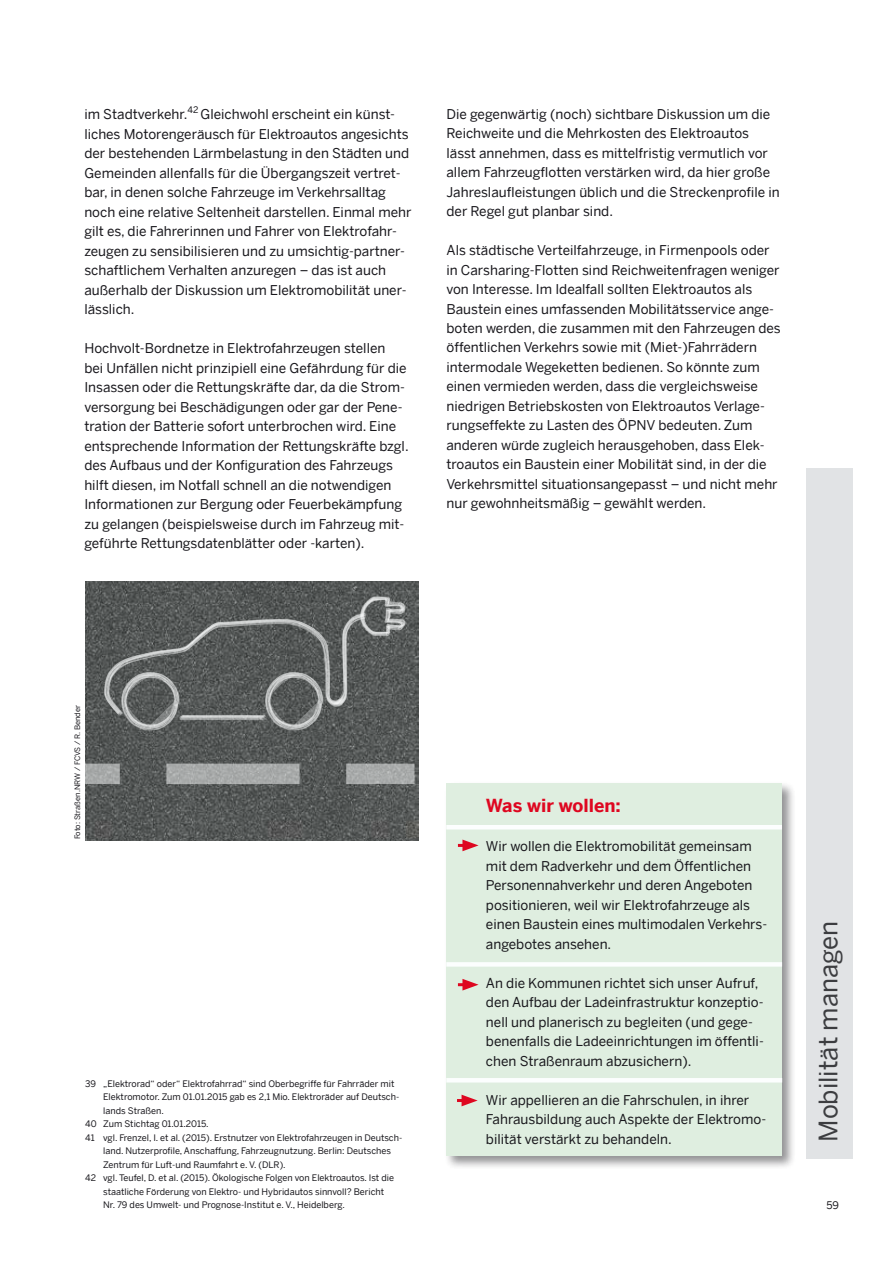
<style>
.page{position:relative;width:893px;height:1263px;background:#fff}
.page>*{position:absolute;margin:0;border:0;box-sizing:border-box;transform-origin:0 0}
.t1{font:25.5px "Benton Sans";color:#3c3d40}
.t2{font:700 18px "Benton Sans";color:#de0720}
.t3{font:13.5px/19.5px "Benton Sans";color:#18171c}
.t4{font:10.5px "Benton Sans";color:#18171c}
.t5{font:9px "Benton Sans";color:#18171c}
.t6{font:7.5px "Benton Sans";color:#18171c}
</style>
<div class="page">
<img style="left:85px;top:581px;width:333px;height:260px">
<div style="left:85px;top:764px;width:35px;height:20px;background:#a7a9a9"></div>
<svg style="left:166px;top:764px;width:157px;height:20px;background:#9b9e9d"></svg>
<div style="left:346px;top:764px;width:68px;height:20px;background:#a8abab"></div>
<svg style="left:104px;top:586px;width:302px;height:144px;background:#616464"></svg>
<div style="left:806px;top:468px;width:47px;height:691px;background:#e1e3e5"></div>
<div style="left:444px;top:781px;width:353px;height:389px;background:#18171c;opacity:.47"></div>
<div style="left:446px;top:783px;width:336px;height:373px;background:#dfeee0"></div>
<hr style="left:446px;top:825px;width:336px;height:4px;background:#fcfefe">
<div style="left:446px;top:962px;width:336px;height:5px;background:#fcfefe"></div>
<hr style="left:446px;top:1078px;width:336px;height:4px;background:#fcfefe">
<svg style="left:458px;top:839px;width:21px;height:12px"></svg>
<svg style="left:458px;top:979px;width:21px;height:11px"></svg>
<svg style="left:457px;top:1095px;width:21px;height:11px"></svg>
<p class="t3" style="left:84px;top:105px;width:329px">im Stadtverkehr.<sup>42</sup> Gleichwohl erscheint ein künst&shy;liches Motorengeräusch für Elektroautos angesichts der bestehenden Lärmbelastung in den Städten und Gemeinden allenfalls für die Übergangszeit vertret&shy;bar, in denen solche Fahrzeuge im Verkehrsalltag noch eine relative Seltenheit darstellen. Einmal mehr gilt es, die Fahrerinnen und Fahrer von Elektrofahr&shy;zeugen zu sensibilisieren und zu umsichtig-partner&shy;schaftlichem Verhalten anzuregen – das ist auch außerhalb der Diskussion um Elektromobilität uner&shy;lässlich.</p>
<p class="t3" style="left:84px;top:338px;width:326px">Hochvolt-Bordnetze in Elektrofahrzeugen stellen<br>bei Unfällen nicht prinzipiell eine Gefährdung für die Insassen oder die Rettungskräfte dar, da die Strom&shy;versorgung bei Beschädigungen oder gar der Pene&shy;tration der Batterie sofort unterbrochen wird. Eine entsprechende Information der Rettungskräfte bzgl. des Aufbaus und der Konfiguration des Fahrzeugs hilft diesen, im Notfall schnell an die notwendigen Informationen zur Bergung oder Feuerbekämpfung zu gelangen (beispielsweise durch im Fahrzeug mit&shy;geführte Rettungsdatenblätter oder -karten).</p>
<p class="t3" style="left:446px;top:104px;width:335px">Die gegenwärtig (noch) sichtbare Diskussion um die Reichweite und die Mehrkosten des Elektroautos lässt annehmen, dass es mittelfristig vermutlich vor allem Fahrzeugflotten verstärken wird, da hier große Jahreslaufleistungen üblich und die Streckenprofile in der Regel gut planbar sind.</p>
<p class="t3" style="left:446px;top:240px;width:336px">Als städtische Verteilfahrzeuge, in Firmenpools oder in Carsharing-Flotten sind Reichweitenfragen weniger von Interesse. Im Idealfall sollten Elektroautos als Baustein eines umfassenden Mobilitätsservice ange&shy;boten werden, die zusammen mit den Fahrzeugen des öffentlichen Verkehrs sowie mit (Miet-)Fahrrädern intermodale Wegeketten bedienen. So könnte zum einen vermieden werden, dass die vergleichsweise niedrigen Betriebskosten von Elektroautos Verlage&shy;rungseffekte zu Lasten des ÖPNV bedeuten. Zum anderen würde zugleich herausgehoben, dass Elek&shy;troautos ein Baustein einer Mobilität sind, in der die Verkehrsmittel situationsangepasst – und nicht mehr nur gewohnheitsmäßig – gewählt werden.</p>
<p class="t6" style="left:73px;top:839px;width:136px;rotate:-90deg">Foto: Straßen.NRW / FCVS / R. Bender</p>
<p class="t5" style="left:85px;top:1078px;width:311px">39 „Elektrorad“ oder“ Elektrofahrrad“ sind Oberbegriffe für Fahrräder mit</p>
<p class="t5" style="left:103px;top:1091px;width:298px">Elektromotor. Zum 01.01.2015 gab es 2,1 Mio. Elektroräder auf Deutsch-</p>
<p class="t5" style="left:103px;top:1105px;width:62px">lands Straßen.</p>
<p class="t5" style="left:85px;top:1118px;width:125px">40 Zum Stichtag 01.01.2015.</p>
<p class="t5" style="left:85px;top:1132px;width:319px">41 vgl. Frenzel, I. et al. (2015). Erstnutzer von Elektrofahrzeugen in Deutsch-</p>
<p class="t5" style="left:103px;top:1145px;width:289px">land. Nutzerprofile, Anschaffung, Fahrzeugnutzung. Berlin: Deutsches</p>
<p class="t5" style="left:103px;top:1159px;width:184px">Zentrum für Luft-und Raumfahrt e. V. (DLR).</p>
<p class="t5" style="left:85px;top:1172px;width:310px">42 vgl. Teufel, D. et al. (2015). Ökologische Folgen von Elektroautos. Ist die</p>
<p class="t5" style="left:103px;top:1186px;width:283px">staatliche Förderung von Elektro- und Hybridautos sinnvoll? Bericht</p>
<p class="t5" style="left:103px;top:1199px;width:243px">Nr. 79 des Umwelt- und Prognose-Institut e. V., Heidelberg.</p>
<h2 class="t2" style="left:486px;top:795px;width:136px">Was wir wollen:</h2>
<p class="t3" style="left:486px;top:836px;width:283px">Wir wollen die Elektromobilität gemeinsam mit dem Radverkehr und dem Öffentlichen Personennahverkehr und deren Angeboten positionieren, weil wir Elektrofahrzeuge als einen Baustein eines multimodalen Verkehrs&shy;angebotes ansehen.</p>
<p class="t3" style="left:486px;top:973px;width:279px">An die Kommunen richtet sich unser Aufruf, den Aufbau der Ladeinfrastruktur konzeptio&shy;nell und planerisch zu begleiten (und gege&shy;benenfalls die Ladeeinrichtungen im öffentli&shy;chen Straßenraum abzusichern).</p>
<p class="t3" style="left:486px;top:1090px;width:282px">Wir appellieren an die Fahrschulen, in ihrer<br>Fahrausbildung auch Aspekte der Elektromo&shy;bilität verstärkt zu behandeln.</p>
<h1 class="t1" style="left:813px;top:1142px;width:222px;rotate:-90deg">Mobilität managen</h1>
<p class="t4" style="left:826px;top:1199px;width:14px">59</p>
</div>
